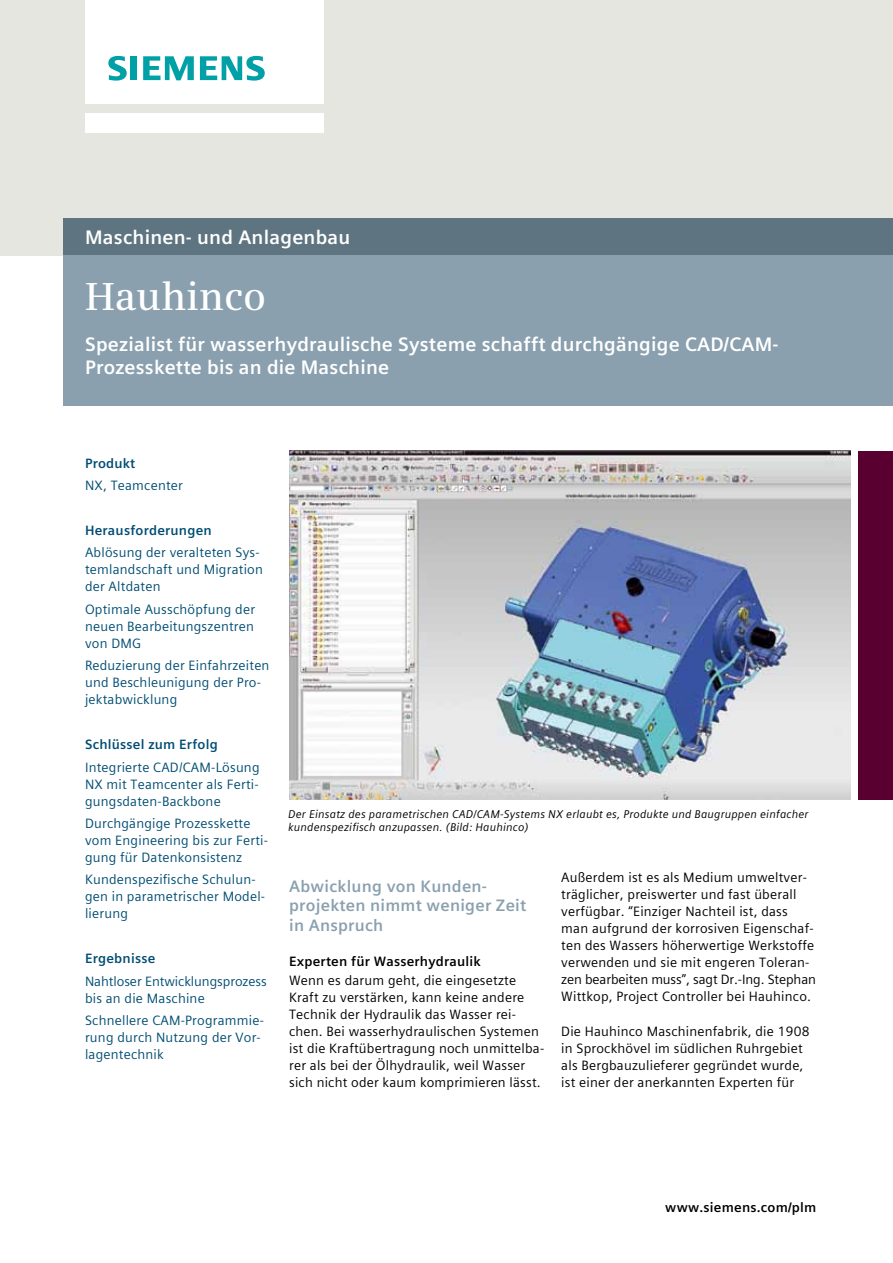
<style>
.page{position:relative;width:893px;height:1263px;background:#fff}
.page>*{position:absolute;margin:0;border:0;box-sizing:border-box;transform-origin:0 0}
.t1{font:600 39px "Siemens Serif";color:#fff}
.t2{font:700 19.5px/23.4px "Siemens Sans Global";letter-spacing:.01em;color:#fff}
.t3{font:700 16.5px/19.8px "Siemens Sans Global";letter-spacing:.015em;color:#8aa0af}
.t4{font:13.5px/17px "Siemens Sans Global";letter-spacing:.015em;color:#000}
.t5{font:13.5px/17px "Siemens Sans Global";letter-spacing:.015em;color:#004d73}
.t6{font:700 13.5px "Siemens Sans Global";letter-spacing:.015em;color:#004d73}
.t7{font:700 13.5px "Siemens Sans Global";letter-spacing:.015em;color:#000}
.t8{font:13.5px/17px "Siemens Sans Global";letter-spacing:-.005em;color:#004d73}
.t9{font:italic 11.25px/13.5px "Siemens Sans Global";letter-spacing:.015em;color:#000}
</style>
<div class="page">
<div style="left:0;top:0;width:893px;height:255px;background:#e5e6e0"></div>
<div style="left:85px;top:113px;width:238px;height:19px;background:#fff"></div>
<div style="left:85px;top:0;width:238px;height:104px;background:#fff"></div>
<svg style="left:108px;top:56px;width:19px;height:25px"></svg>
<div style="left:130px;top:56px;width:7px;height:24px;background:#00a0a7"></div>
<svg style="left:143px;top:56px;width:51px;height:24px"></svg>
<svg style="left:200px;top:56px;width:65px;height:25px"></svg>
<div style="left:64px;top:218px;width:829px;height:37px;background:#5e7581"></div>
<div style="left:64px;top:255px;width:829px;height:151px;background:#8aa0af"></div>
<img style="left:289px;top:451px;width:561px;height:348px">
<div style="left:859px;top:451px;width:34px;height:348px;background:#5a0031"></div>
<h2 class="t2" style="left:85px;top:225px;width:267px">Maschinen- und Anlagenbau</h2>
<h1 class="t1" style="left:85px;top:274px;width:183px">Hauhinco</h1>
<h2 class="t2" style="left:85px;top:333px;width:695px">Spezialist für wasserhydraulische Systeme schafft durchgängige CAD/CAM-<br>Prozesskette bis an die Maschine</h2>
<p class="t6" style="left:85px;top:453px;width:52px">Produkt</p>
<p class="t5" style="left:85px;top:477px;width:99px">NX, Teamcenter</p>
<p class="t6" style="left:85px;top:520px;width:128px">Herausforderungen</p>
<p class="t5" style="left:85px;top:544px;width:179px">Ablösung der veralteten Sys&shy;temlandschaft und Migration der Altdaten</p>
<p class="t5" style="left:85px;top:601px;width:172px;text-align:justify">Optimale Ausschöpfung der neuen Bearbeitungszentren von DMG</p>
<p class="t5" style="left:85px;top:657px;width:186px">Reduzierung der Einfahrzeiten und Beschleunigung der Pro&shy;jektabwicklung</p>
<p class="t6" style="left:85px;top:734px;width:134px">Schlüssel zum Erfolg</p>
<p class="t5" style="left:85px;top:758px;width:176px;text-align:justify">Integrierte CAD/CAM-Lösung NX mit Teamcenter als Ferti&shy;gungsdaten-Backbone</p>
<p class="t5" style="left:85px;top:815px;width:185px">Durchgängige Prozesskette vom Engineering bis zur Ferti&shy;gung für Datenkonsistenz</p>
<p class="t5" style="left:85px;top:871px;width:182px">Kundenspezifische Schulun&shy;gen in parametrischer Model&shy;lierung</p>
<p class="t6" style="left:85px;top:948px;width:72px">Ergebnisse</p>
<p class="t8" style="left:85px;top:973px;width:183px">Nahtloser Entwicklungsprozess bis an die Maschine</p>
<p class="t5" style="left:85px;top:1012px;width:180px">Schnellere CAM-Programmie&shy;rung durch Nutzung der Vor&shy;lagentechnik</p>
<p class="t9" style="left:288px;top:807px;width:522px">Der Einsatz des parametrischen CAD/CAM-Systems NX erlaubt es, Produkte und Baugruppen einfacher kundenspezifisch anzupassen. (Bild: Hauhinco)</p>
<p class="t3" style="left:289px;top:876px;width:239px">Abwicklung von Kunden&shy;projekten nimmt weniger Zeit in Anspruch</p>
<p class="t7" style="left:289px;top:951px;width:193px">Experten für Wasserhydraulik</p>
<p class="t4" style="left:289px;top:972px;width:257px">Wenn es darum geht, die eingesetzte Kraft zu verstärken, kann keine andere Technik der Hydraulik das Wasser rei&shy;chen. Bei wasserhydraulischen Systemen ist die Kraftübertragung noch unmittelba&shy;rer als bei der Ölhydraulik, weil Wasser sich nicht oder kaum komprimieren lässt.</p>
<p class="t4" style="left:561px;top:869px;width:256px">Außerdem ist es als Medium umweltver&shy;träglicher, preiswerter und fast überall verfügbar. “Einziger Nachteil ist, dass man aufgrund der korrosiven Eigenschaf&shy;ten des Wassers höherwertige Werkstoffe verwenden und sie mit engeren Toleran&shy;zen bearbeiten muss”, sagt Dr.-Ing. Stephan Wittkop, Project Controller bei Hauhinco.</p>
<p class="t4" style="left:561px;top:1022px;width:250px">Die Hauhinco Maschinenfabrik, die 1908 in Sprockhövel im südlichen Ruhrgebiet als Bergbauzulieferer gegründet wurde, ist einer der anerkannten Experten für</p>
<p class="t7" style="left:665px;top:1197px;width:153px">www.siemens.com/plm</p>
</div>
